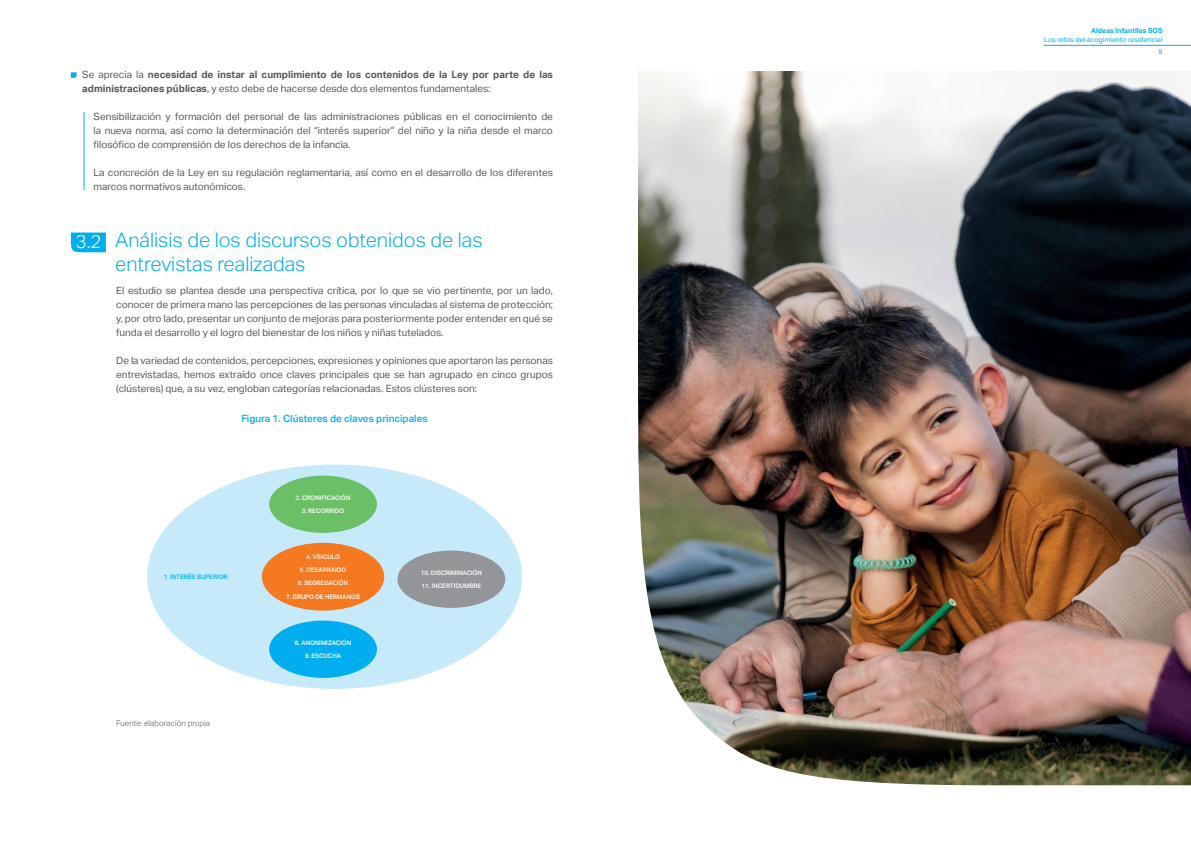
<style>
.page{position:relative;width:1191px;height:842px;background:#fff}
.page>*{position:absolute;margin:0;border:0;box-sizing:border-box;transform-origin:0 0}
.t1{font:300 20px/24px "Aktiv Grotesk";color:#00aeef}
.t2{font:10px/14px "Aktiv Grotesk";color:#57585a;text-align:justify}
.t3{font:700 10px/14px "Aktiv Grotesk";color:#57585a}
.t4{font:500 10px "Aktiv Grotesk";color:#00aeef}
.t5{font:300 8px "Aktiv Grotesk";color:#57585a}
.t6{font:7px/12.6px "Aktiv Grotesk";color:#00aeef;text-align:right}
.t7{font:700 7px "Aktiv Grotesk";color:#00aeef}
.t8{font:500 6.2px "Aktiv Grotesk";color:#fff}
.t9{font:500 6.2px "Aktiv Grotesk";color:#00aeef}
.s1{font-weight:400}
.s2{font-size:18.6px;color:#fff}
</style>
<div class="page">
<hr style="left:1043px;top:45px;width:148px;height:1px;background:#00aeef">
<svg style="left:71px;top:72px;width:6px;height:6px"></svg>
<hr style="left:84px;top:112px;width:1px;height:78px;background:#00aeef">
<svg style="left:71px;top:233px;width:35px;height:19px"></svg>
<div style="left:147px;top:464px;width:375px;height:225px;background:#c6eafa;border-radius:50%"></div>
<div style="left:397px;top:550px;width:108px;height:58px;background:#939598;border-radius:50%"></div>
<div style="left:262px;top:543px;width:122px;height:68px;background:#f47921;border-radius:50%"></div>
<div style="left:269px;top:476px;width:108px;height:57px;background:#6bc067;border-radius:50%"></div>
<div style="left:269px;top:620px;width:108px;height:58px;background:#00aeef;border-radius:50%"></div>
<img style="left:638px;top:71px;width:553px;height:714px">
<p class="t3" style="left:82px;top:68px;width:472px"><span class="s1">Se aprecia la</span> necesidad de instar al cumplimiento de los contenidos de la Ley por parte de las administraciones públicas<span class="s1">, y esto debe de hacerse desde dos elementos fundamentales:</span></p>
<p class="t2" style="left:94px;top:110px;width:461px">Sensibilización y formación del personal de las administraciones públicas en el conocimiento de la nueva norma, así como la determinación del “interés superior” del niño y la niña desde el marco filosófico de comprensión de los derechos de la infancia.</p>
<p class="t2" style="left:94px;top:166px;width:461px">La concreción de la Ley en su regulación reglamentaria, así como en el desarrollo de los diferentes marcos normativos autonómicos.</p>
<h1 class="t1" style="left:115px;top:228px;width:369px;text-indent:-39px"><span class="s2">3.2</span> Análisis de los discursos obtenidos de las entrevistas realizadas</h1>
<p class="t2" style="left:116px;top:283px;width:438px">El estudio se plantea desde una perspectiva crítica, por lo que se vio pertinente, por un lado, conocer de primera mano las percepciones de las personas vinculadas al sistema de protección; y, por otro lado, presentar un conjunto de mejoras para posteriormente poder entender en qué se funda el desarrollo y el logro del bienestar de los niños y niñas tutelados.</p>
<p class="t2" style="left:116px;top:353px;width:438px">De la variedad de contenidos, percepciones, expresiones y opiniones que aportaron las personas entrevistadas, hemos extraído once claves principales que se han agrupado en cinco grupos (clústeres) que, a su vez, engloban categorías relacionadas. Estos clústeres son:</p>
<p class="t4" style="left:241px;top:412px;width:188px">Figura 1. Clústeres de claves principales</p>
<p class="t9" style="left:164px;top:573px;width:65px">1. INTERÉS SUPERIOR</p>
<p class="t5" style="left:116px;top:718px;width:95px">Fuente: elaboración propia</p>
<p class="t8" style="left:296px;top:494px;width:56px">2. CRONIFICACIÓN</p>
<p class="t8" style="left:302px;top:507px;width:44px">3. RECORRIDO</p>
<p class="t8" style="left:306px;top:554px;width:35px">4. VÍNCULO</p>
<p class="t8" style="left:300px;top:567px;width:48px">5. DESARRAIGO</p>
<p class="t8" style="left:298px;top:580px;width:52px">6. SEGREGACIÓN</p>
<p class="t8" style="left:286px;top:593px;width:76px">7. GRUPO DE HERMANOS</p>
<p class="t8" style="left:295px;top:639px;width:58px">8. ANONIMIZACIÓN</p>
<p class="t8" style="left:305px;top:652px;width:38px">9. ESCUCHA</p>
<p class="t8" style="left:421px;top:569px;width:63px">10. DISCRIMINACIÓN</p>
<p class="t8" style="left:421px;top:582px;width:61px">11. INCERTIDUMBRE</p>
<p class="t7" style="left:1091px;top:27px;width:73px">Aldeas Infantiles SOS</p>
<p class="t6" style="left:1044px;top:33px;width:120px">Los retos del acogimiento residencial<br>9</p>
</div>
